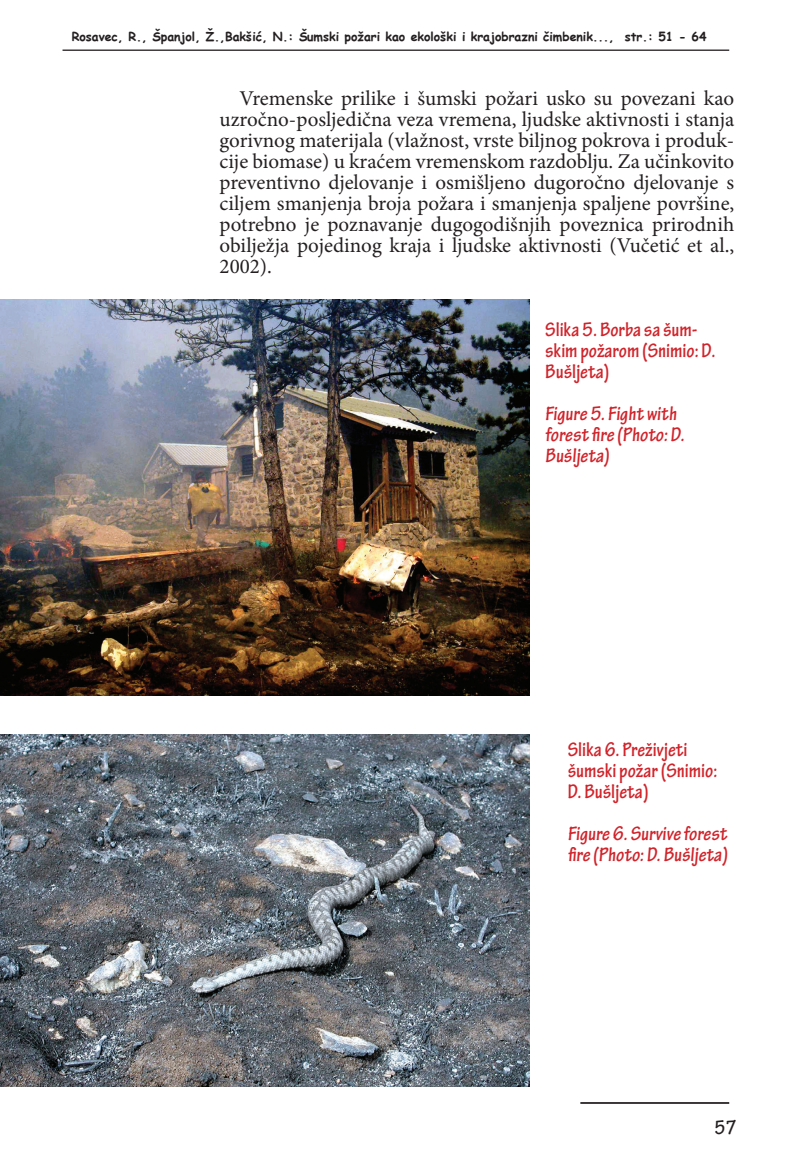
<style>
.page{position:relative;width:794px;height:1166px;background:#fff}
.page>*{position:absolute;margin:0;border:0;box-sizing:border-box;transform-origin:0 0}
.t1{font:21px/21px "Minion Pro";color:#231f20;text-align:justify}
.t2{font:700 condensed 21px/21px "Tekton Pro";color:#d1232a}
.t3{font:700 condensed 21px "Tekton Pro";color:#231f20}
.t4{font:700 12.25px "Comic Sans MS";color:#231f20}
</style>
<div class="page">
<hr style="left:580px;top:1102px;width:149px;height:2px;background:#231f20">
<hr style="left:63px;top:50px;width:666px;height:1px;background:#231f20">
<img style="left:0;top:299px;width:529px;height:397px">
<img style="left:0;top:734px;width:529px;height:353px">
<p class="t4" style="left:72px;top:28px;width:636px">Rosavec, R., Španjol, Ž.,Bakšić, N.: Šumski požari kao ekološki i krajobrazni čimbenik..., str.: 51 - 64</p>
<p class="t1" style="left:220px;top:88px;width:516px;text-indent:20px">Vremenske prilike i šumski požari usko su povezani kao uzročno-posljedična veza vremena, ljudske aktivnosti i stanja gorivnog materijala (vlažnost, vrste biljnog pokrova i produk&shy;cije biomase) u kraćem vremenskom razdoblju. Za učinkovito preventivno djelovanje i osmišljeno dugoročno djelovanje s ciljem smanjenja broja požara i smanjenja spaljene površine, potrebno je poznavanje dugogodišnjih poveznica prirodnih obilježja pojedinog kraja i ljudske aktivnosti (Vučetić et al., 2002).</p>
<p class="t2" style="left:545px;top:319px;width:172px">Slika 5. Borba sa šum&shy;skim požarom (Snimio: D.<br>Bušljeta)</p>
<p class="t2" style="left:545px;top:403px;width:143px">Figure 5. Fight with forest fire (Photo:D.<br>Bušljeta)</p>
<p class="t2" style="left:568px;top:739px;width:151px">Slika 6. Preživjeti šumski požar (Snimio:<br>D. Bušljeta)</p>
<p class="t2" style="left:568px;top:823px;width:164px">Figure 6. Survive forest fire (Photo:D. Bušljeta)</p>
<p class="t3" style="left:714px;top:1115px;width:23px">57</p>
</div>
